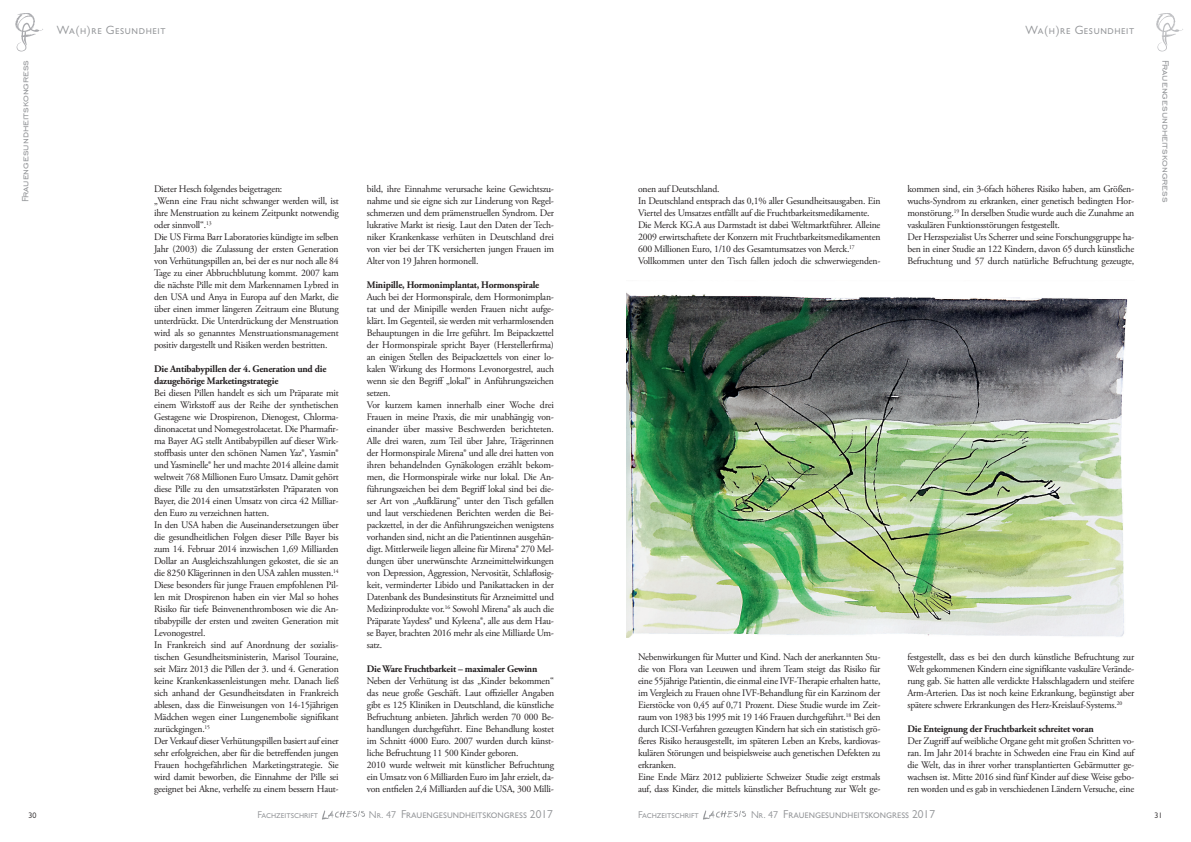
<style>
.page{position:relative;width:1191px;height:842px;background:#fff}
.page>*{position:absolute;margin:0;border:0;box-sizing:border-box;transform-origin:0 0}
.t1{font:12px "Gill Sans MT Pro";letter-spacing:.05em;color:#939598}
.t2{font:11.5px "Gill Sans MT Pro";color:#939598}
.t3{font:11.5px "Engravers Gothic BT";color:#939598}
.t4{font:10px/12px "Adobe Garamond Pro";letter-spacing:-.02em;color:#231f20}
.t5{font:700 10px/12px "Adobe Garamond Pro";letter-spacing:-.02em;color:#231f20}
.t6{font:10px "Gill Sans MT Pro";color:#939598}
.t7{font:8px "Gill Sans MT Pro";color:#231f20}
.s1{font-size:10px;color:#fff}
.s2{font-size:10px}
</style>
<div class="page">
<img style="left:1156px;top:13px;width:27px;height:39px">
<img style="left:15px;top:13px;width:28px;height:39px">
<img style="left:322px;top:810px;width:43px;height:10px">
<img style="left:703px;top:810px;width:43px;height:10px">
<img style="left:626px;top:292px;width:502px;height:346px">
<p class="t1" style="left:57px;top:23px;width:110px">Wa(h)re Gesundheit</p>
<p class="t1" style="left:1025px;top:23px;width:110px">Wa(h)re Gesundheit</p>
<p class="t3" style="left:19px;top:202px;width:144px;rotate:-90deg">Frauengesundheitskongress</p>
<p class="t3" style="left:1172px;top:60px;width:144px;rotate:90deg">Frauengesundheitskongress</p>
<p class="t4" style="left:154px;top:183px;width:186px">Dieter Hesch folgendes beigetragen:<br>„Wenn eine Frau nicht schwanger werden will, ist ihre Menstruation zu keinem Zeitpunkt notwendig oder sinnvoll“.<sup>13<br></sup>Die US Firma Barr Laboratories kündigte im selben Jahr (2003) die Zulassung der ersten Generation von Verhütungspillen an, bei der es nur noch alle 84<br>Tage zu einer Abbruchblutung kommt. 2007 kam die nächste Pille mit dem Markennamen Lybred in den USA und Anya in Europa auf den Markt, die über einen immer längeren Zeitraum eine Blutung unterdrückt. Die Unterdrückung der Menstruation wird als so genanntes Menstruationsmanagement positiv dargestellt und Risiken werden bestritten.</p>
<p class="t5" style="left:154px;top:363px;width:174px">Die Antibabypillen der 4. Generation und die dazugehörige Marketingstrategie</p>
<p class="t4" style="left:154px;top:387px;width:186px">Bei diesen Pillen handelt es sich um Präparate mit einem Wirkstoff aus der Reihe der synthetischen Gestagene wie Drospirenon, Dienogest, Chlorma&shy;dinonacetat und Nomegestrolacetat. Die Pharmafir&shy;ma Bayer AG stellt Antibabypillen auf dieser Wirk&shy;stoffbasis unter den schönen Namen Yaz®, Yasmin® und Yasminelle® her und machte 2014 alleine damit weltweit 768 Millionen Euro Umsatz. Damit gehört diese Pille zu den umsatzstärksten Präparaten von Bayer, die 2014 einen Umsatz von circa 42 Milliar&shy;den Euro zu verzeichnen hatten.<br>In den USA haben die Auseinandersetzungen über die gesundheitlichen Folgen dieser Pille Bayer bis zum 14. Februar 2014 inzwischen 1,69 Milliarden Dollar an Ausgleichszahlungen gekostet, die sie an die 8250 Klägerinnen in den USA zahlen mussten.<sup>14<br></sup>Diese besonders für junge Frauen empfohlenen Pil&shy;len mit Drospirenon haben ein vier Mal so hohes Risiko für tiefe Beinvenenthrombosen wie die An&shy;tibabypille der ersten und zweiten Generation mit Levonogestrel.<br>In Frankreich sind auf Anordnung der sozialis&shy;tischen Gesundheitsministerin, Marisol Touraine, seit März 2013 die Pillen der 3. und 4. Generation keine Krankenkassenleistungen mehr. Danach ließ sich anhand der Gesundheitsdaten in Frankreich ablesen, dass die Einweisungen von 14-15jährigen Mädchen wegen einer Lungenembolie signifikant zurückgingen.<sup>15<br></sup>Der Verkauf dieser Verhütungspillen basiert auf einer sehr erfolgreichen, aber für die betreffenden jungen Frauen hochgefährlichen Marketingstrategie. Sie wird damit beworben, die Einnahme der Pille sei geeignet bei Akne, verhelfe zu einem bessern Haut-</p>
<p class="t4" style="left:367px;top:183px;width:189px;text-align:justify">bild, ihre Einnahme verursache keine Gewichtszu&shy;nahme und sie eigne sich zur Linderung von Regel&shy;schmerzen und dem prämenstruellen Syndrom. Der lukrative Markt ist riesig. Laut den Daten der Tech&shy;niker Krankenkasse verhüten in Deutschland drei von vier bei der TK versicherten jungen Frauen im Alter von 19 Jahren hormonell.</p>
<p class="t5" style="left:367px;top:279px;width:174px">Minipille, Hormonimplantat, Hormonspirale</p>
<p class="t4" style="left:367px;top:291px;width:189px">Auch bei der Hormonspirale, dem Hormonimplan&shy;tat und der Minipille werden Frauen nicht aufge&shy;klärt. Im Gegenteil, sie werden mit verharmlosenden Behauptungen in die Irre geführt. Im Beipackzettel der Hormonspirale spricht Bayer (Herstellerfirma) an einigen Stellen des Beipackzettels von einer lo&shy;kalen Wirkung des Hormons Levonorgestrel, auch wenn sie den Begriff „lokal“ in Anführungszeichen setzen.<br>Vor kurzem kamen innerhalb einer Woche drei Frauen in meine Praxis, die mir unabhängig von&shy;einander über massive Beschwerden berichteten.<br>Alle drei waren, zum Teil über Jahre, Trägerinnen der Hormonspirale Mirena® und alle drei hatten von ihren behandelnden Gynäkologen erzählt bekom&shy;men, die Hormonspirale wirke nur lokal. Die An&shy;führungszeichen bei dem Begriff lokal sind bei die&shy;ser Art von „Aufklärung“ unter den Tisch gefallen und laut verschiedenen Berichten werden die Bei&shy;packzettel, in der die Anführungszeichen wenigstens vorhanden sind, nicht an die Patientinnen ausgehän&shy;digt. Mittlerweile liegen alleine für Mirena® 270 Mel&shy;dungen über unerwünschte Arzneimittelwirkungen von Depression, Aggression, Nervosität, Schlaflosig&shy;keit, verminderter Libido und Panikattacken in der Datenbank des Bundesinstituts für Arzneimittel und Medizinprodukte vor.<sup>16</sup> Sowohl Mirena® als auch die Präparate Yaydess® und Kyleena®, alle aus dem Hau&shy;se Bayer, brachten 2016 mehr als eine Milliarde Um&shy;satz.</p>
<p class="t5" style="left:367px;top:663px;width:172px">Die Ware Fruchtbarkeit – maximaler Gewinn</p>
<p class="t4" style="left:367px;top:675px;width:189px">Neben der Verhütung ist das „Kinder bekommen“ das neue große Geschäft. Laut offizieller Angaben gibt es 125 Kliniken in Deutschland, die künstliche Befruchtung anbieten. Jährlich werden 70 000 Be&shy;handlungen durchgeführt. Eine Behandlung kostet im Schnitt 4000 Euro. 2007 wurden durch künst&shy;liche Befruchtung 11 500 Kinder geboren.<br>2010 wurde weltweit mit künstlicher Befruchtung ein Umsatz von 6 Milliarden Euro im Jahr erzielt, da&shy;von entfielen 2,4 Milliarden auf die USA, 300 Milli-</p>
<p class="t4" style="left:638px;top:183px;width:244px">onen auf Deutschland.<br>In Deutschland entsprach das 0,1% aller Gesundheitsausgaben. Ein Viertel des Umsatzes entfällt auf die Fruchtbarkeitsmedikamente.<br>Die Merck KG.A aus Darmstadt ist dabei Weltmarktführer. Alleine 2009 erwirtschaftete der Konzern mit Fruchtbarkeitsmedikamenten 600 Millionen Euro, 1/10 des Gesamtumsatzes von Merck.<sup>17<br></sup>Vollkommen unter den Tisch fallen jedoch die schwerwiegenden-</p>
<p class="t4" style="left:907px;top:183px;width:228px">kommen sind, ein 3-6fach höheres Risiko haben, am Größen&shy;wuchs-Syndrom zu erkranken, einer genetisch bedingten Hor&shy;monstörung.<sup>19</sup> In derselben Studie wurde auch die Zunahme an vaskulären Funktionsstörungen festgestellt.<br>Der Herzspezialist Urs Scherrer und seine Forschungsgruppe ha&shy;ben in einer Studie an 122 Kindern, davon 65 durch künstliche Befruchtung und 57 durch natürliche Befruchtung gezeugte,</p>
<p class="t4" style="left:638px;top:651px;width:244px">Nebenwirkungen für Mutter und Kind. Nach der anerkannten Stu&shy;die von Flora van Leeuwen und ihrem Team steigt das Risiko für eine 55jährige Patientin, die einmal eine IVF-Therapie erhalten hatte, im Vergleich zu Frauen ohne IVF-Behandlung für ein Karzinom der Eierstöcke von 0,45 auf 0,71 Prozent. Diese Studie wurde im Zeit&shy;raum von 1983 bis 1995 mit 19 146 Frauen durchgeführt.<sup>18</sup> Bei den durch ICSI-Verfahren gezeugten Kindern hat sich ein statistisch grö&shy;ßeres Risiko herausgestellt, im späteren Leben an Krebs, kardiovas&shy;kulären Störungen und beispielsweise auch genetischen Defekten zu erkranken.<br>Eine Ende März 2012 publizierte Schweizer Studie zeigt erstmals auf, dass Kinder, die mittels künstlicher Befruchtung zur Welt ge-</p>
<p class="t4" style="left:907px;top:651px;width:228px;text-align:justify">festgestellt, dass es bei den durch künstliche Befruchtung zur Welt gekommenen Kindern eine signifikante vaskuläre Verände&shy;rung gab. Sie hatten alle verdickte Halsschlagadern und steifere Arm-Arterien. Das ist noch keine Erkrankung, begünstigt aber spätere schwere Erkrankungen des Herz-Kreislauf-Systems.<sup>20</sup></p>
<p class="t5" style="left:907px;top:723px;width:188px">Die Enteignung der Fruchtbarkeit schreitet voran</p>
<p class="t4" style="left:907px;top:735px;width:228px;text-align:justify">Der Zugriff auf weibliche Organe geht mit großen Schritten vo&shy;ran. Im Jahr 2014 brachte in Schweden eine Frau ein Kind auf die Welt, das in ihrer vorher transplantierten Gebärmutter ge&shy;wachsen ist. Mitte 2016 sind fünf Kinder auf diese Weise gebo&shy;ren worden und es gab in verschiedenen Ländern Versuche, eine</p>
<p class="t7" style="left:28px;top:810px;width:9px">30</p>
<p class="t6" style="left:257px;top:809px;width:62px">Fachzeitschrift</p>
<p class="t2" style="left:336px;top:807px;width:219px"><span class="s1">CHESIS</span> <span class="s2">Nr. 47</span> Frauengesundheitskongress 2017</p>
<p class="t6" style="left:638px;top:809px;width:62px">Fachzeitschrift</p>
<p class="t2" style="left:711px;top:807px;width:225px"><span class="s1">ACHESIS</span> <span class="s2">Nr. 47</span> Frauengesundheitskongress 2017</p>
<p class="t7" style="left:1154px;top:810px;width:9px">31</p>
</div>
